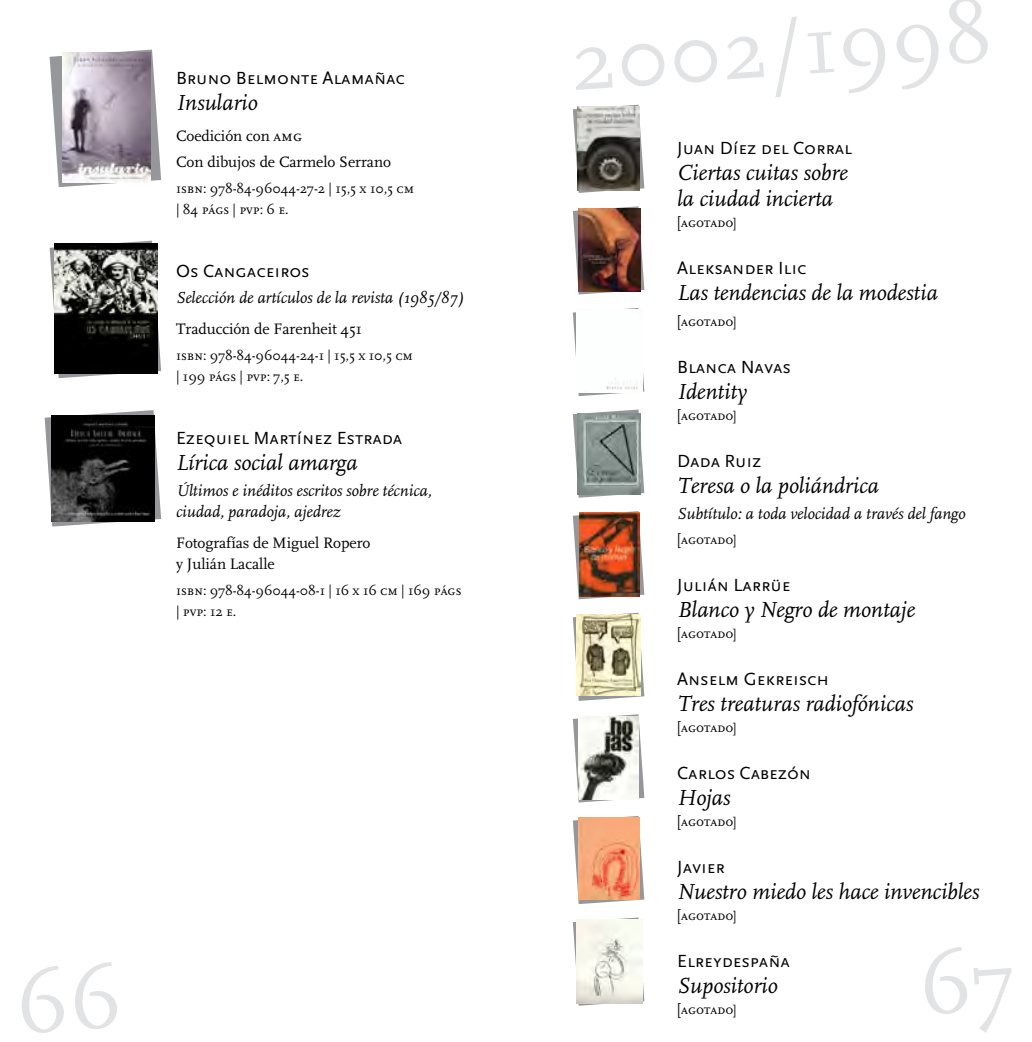
<style>
.page{position:relative;width:1032px;height:1042px;background:#fff}
.page>*{position:absolute;margin:0;border:0;box-sizing:border-box;transform-origin:0 0}
.t1{font:87.5px "FF Scala";color:#e2e3e4}
.t2{font:italic 22.75px/25.9px "FF Scala";letter-spacing:-.005em;color:#000}
.t3{font:18.38px "Scala Sans Caps";letter-spacing:-.005em;color:#000}
.t4{font:italic 16.62px/21px "FF Scala";letter-spacing:-.005em;color:#000}
.t5{font:15.75px/25.9px "FF Scala";letter-spacing:-.005em;color:#000}
.t6{font:14px/21px "FF Scala Caps";letter-spacing:-.005em;color:#000}
.s1{font-family:"FF Scala Caps"}
.s2{font-family:"FF Scala";font-size:16.62px}
</style>
<div class="page">
<svg style="left:50px;top:50px;width:111px;height:137px"></svg>
<img style="left:63px;top:53px;width:87px;height:130px">
<svg style="left:50px;top:241px;width:111px;height:137px"></svg>
<img style="left:55px;top:243px;width:102px;height:131px">
<svg style="left:45px;top:410px;width:116px;height:116px"></svg>
<img style="left:51px;top:415px;width:104px;height:106px">
<svg style="left:573px;top:105px;width:71px;height:88px"></svg>
<img style="left:577px;top:106px;width:62px;height:84px">
<svg style="left:573px;top:206px;width:71px;height:88px"></svg>
<img style="left:578px;top:208px;width:62px;height:84px">
<svg style="left:573px;top:308px;width:71px;height:88px"></svg>
<img style="left:576px;top:310px;width:66px;height:83px">
<svg style="left:573px;top:409px;width:71px;height:89px"></svg>
<img style="left:578px;top:413px;width:63px;height:82px">
<svg style="left:573px;top:511px;width:71px;height:88px"></svg>
<img style="left:579px;top:513px;width:60px;height:83px">
<svg style="left:573px;top:917px;width:71px;height:88px"></svg>
<img style="left:576px;top:919px;width:66px;height:84px">
<svg style="left:573px;top:613px;width:71px;height:88px"></svg>
<img style="left:576px;top:614px;width:64px;height:82px">
<svg style="left:573px;top:816px;width:71px;height:88px"></svg>
<img style="left:579px;top:817px;width:60px;height:82px">
<svg style="left:573px;top:714px;width:71px;height:88px"></svg>
<img style="left:579px;top:716px;width:60px;height:84px">
<h3 class="t3" style="left:176px;top:68px;width:230px">Bruno Belmonte Alamañac</h3>
<h2 class="t2" style="left:176px;top:91px;width:83px">Insulario</h2>
<p class="t5" style="left:176px;top:123px;width:216px">Coedición con <span class="s1">amg<br></span>Con dibujos de Carmelo Serrano</p>
<p class="t6" style="left:176px;top:178px;width:240px">isbn: 978-84-96044-27-2 | 15,5 x 10,5 cm | 84 págs | pvp: 6 e.</p>
<h3 class="t3" style="left:176px;top:261px;width:135px">Os Cangaceiros</h3>
<p class="t4" style="left:176px;top:288px;width:290px">Selección de artículos de la revista (1985/87)</p>
<p class="t5" style="left:176px;top:316px;width:187px">Traducción de Farenheit 451</p>
<p class="t6" style="left:176px;top:345px;width:238px">isbn: 978-84-96044-24-1 | 15,5 x 10,5 cm | 199 págs | pvp: 7,5 e.</p>
<h3 class="t3" style="left:176px;top:428px;width:228px">Ezequiel Martínez Estrada</h3>
<h2 class="t2" style="left:176px;top:450px;width:183px">Lírica social amarga</h2>
<p class="t4" style="left:176px;top:480px;width:257px">Últimos e inéditos escritos sobre técnica, ciudad, paradoja, ajedrez</p>
<p class="t5" style="left:176px;top:532px;width:196px;line-height:21px">Fotografías de Miguel Ropero y Julián Lacalle</p>
<p class="t6" style="left:176px;top:580px;width:287px">isbn: 978-84-96044-08-1 | 16 x 16 cm | 169 págs | pvp: 12 e.</p>
<h1 class="t1" style="left:567px;top:14px;width:424px;rotate:-4deg">2002/1998</h1>
<h3 class="t3" style="left:677px;top:138px;width:176px">Juan Díez del Corral</h3>
<h2 class="t2" style="left:677px;top:160px;width:172px">Ciertas cuitas sobre la ciudad incierta</h2>
<p class="t6" style="left:677px;top:212px;width:61px"><span class="s2">[</span>agotado]</p>
<h3 class="t3" style="left:677px;top:258px;width:131px">Aleksander Ilic</h3>
<h2 class="t2" style="left:677px;top:280px;width:262px">Las tendencias de la modestia</h2>
<p class="t6" style="left:677px;top:311px;width:61px"><span class="s2">[</span>agotado]</p>
<h3 class="t3" style="left:677px;top:357px;width:115px">Blanca Navas</h3>
<h2 class="t2" style="left:677px;top:379px;width:71px">Identity</h2>
<p class="t6" style="left:677px;top:405px;width:61px"><span class="s2">[</span>agotado]</p>
<h3 class="t3" style="left:677px;top:451px;width:86px">Dada Ruiz</h3>
<h2 class="t2" style="left:677px;top:473px;width:203px">Teresa o la poliándrica</h2>
<p class="t4" style="left:677px;top:503px;width:290px">Subtítulo: a toda velocidad a través del fango</p>
<p class="t6" style="left:677px;top:530px;width:61px"><span class="s2">[</span>agotado]</p>
<h3 class="t3" style="left:677px;top:575px;width:115px">Julián Larrüe</h3>
<h2 class="t2" style="left:677px;top:598px;width:239px">Blanco y Negro de montaje</h2>
<p class="t6" style="left:677px;top:623px;width:61px"><span class="s2">[</span>agotado]</p>
<h3 class="t3" style="left:677px;top:669px;width:153px">Anselm Gekreisch</h3>
<h2 class="t2" style="left:677px;top:692px;width:237px">Tres treaturas radiofónicas</h2>
<p class="t6" style="left:677px;top:717px;width:61px"><span class="s2">[</span>agotado]</p>
<h3 class="t3" style="left:677px;top:763px;width:135px">Carlos Cabezón</h3>
<h2 class="t2" style="left:677px;top:785px;width:55px">Hojas</h2>
<p class="t6" style="left:677px;top:811px;width:61px"><span class="s2">[</span>agotado]</p>
<h3 class="t3" style="left:677px;top:857px;width:49px">Javier</h3>
<h2 class="t2" style="left:677px;top:879px;width:303px">Nuestro miedo les hace invencibles</h2>
<p class="t6" style="left:677px;top:905px;width:61px"><span class="s2">[</span>agotado]</p>
<h3 class="t3" style="left:677px;top:951px;width:114px">Elreydespaña</h3>
<h2 class="t2" style="left:677px;top:973px;width:102px">Supositorio</h2>
<p class="t6" style="left:677px;top:999px;width:61px"><span class="s2">[</span>agotado]</p>
</div>
